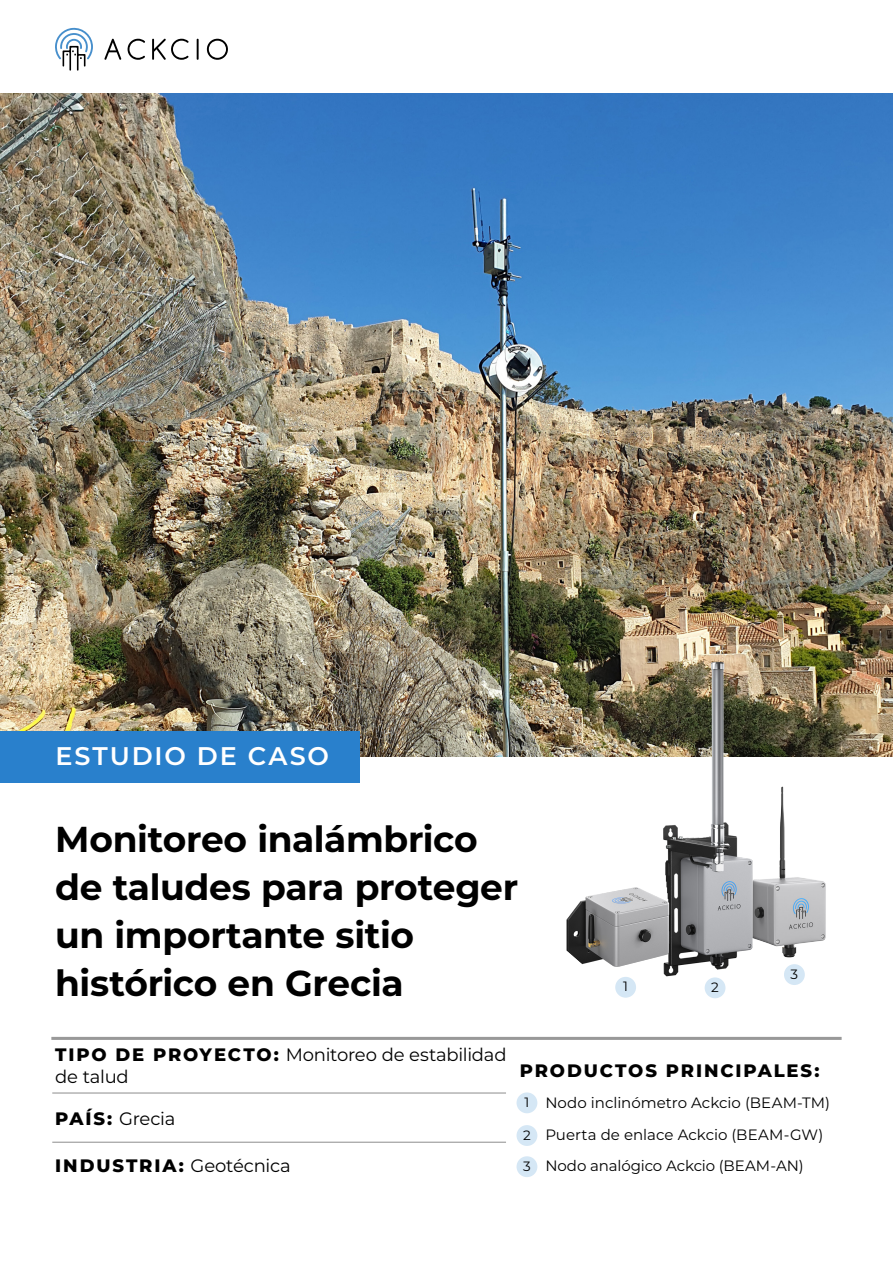
<style>
.page{position:relative;width:893px;height:1263px;background:#fff}
.page>*{position:absolute;margin:0;border:0;box-sizing:border-box;transform-origin:0 0}
.t1{font:700 36px/48px "Montserrat";letter-spacing:-.01em;color:#000}
.t2{font:600 25.5px "Montserrat";letter-spacing:.07em;color:#fff}
.t3{font:18px/21.6px "Montserrat";letter-spacing:-.015em;color:#000}
.t4{font:800 18px "Montserrat";letter-spacing:.105em;color:#000}
.t5{font:15px "Montserrat";color:#000}
.t6{font:13.5px "Montserrat";color:#000}
.s1{font-weight:800}
.s2{font-weight:400}
</style>
<div class="page">
<img style="left:1px;top:94px;width:891px;height:663px">
<div style="left:615px;top:977px;width:21px;height:21px;background:#d5e7f5;border-radius:50%"></div>
<div style="left:517px;top:1092px;width:20px;height:21px;background:#d5e7f5;border-radius:50%"></div>
<div style="left:517px;top:1125px;width:20px;height:21px;background:#d5e7f5;border-radius:50%"></div>
<div style="left:517px;top:1156px;width:20px;height:21px;background:#d5e7f5;border-radius:50%"></div>
<div style="left:705px;top:977px;width:20px;height:21px;background:#d5e7f5;border-radius:50%"></div>
<div style="left:0;top:731px;width:359px;height:51px;background:#2980cc"></div>
<img style="left:556px;top:658px;width:276px;height:329px">
<hr style="left:51px;top:1037px;width:791px;height:3px;background:#999">
<hr style="left:52px;top:1092px;width:454px;height:1px;background:#999">
<hr style="left:52px;top:1142px;width:454px;height:1px;background:#999">
<svg style="left:104px;top:39px;width:17px;height:21px"></svg>
<svg style="left:128px;top:39px;width:17px;height:21px"></svg>
<svg style="left:152px;top:39px;width:37px;height:21px"></svg>
<svg style="left:197px;top:39px;width:2px;height:21px"></svg>
<svg style="left:207px;top:39px;width:21px;height:21px"></svg>
<svg style="left:55px;top:27px;width:38px;height:44px"></svg>
<p class="t2" style="left:56px;top:737px;width:275px">ESTUDIO DE CASO</p>
<p class="t1" style="left:55px;top:813px;width:464px">Monitoreo inalámbrico de taludes para proteger</p>
<p class="t1" style="left:55px;top:909px;width:360px">un importante sitio</p>
<p class="t1" style="left:55px;top:957px;width:350px">histórico en Grecia</p>
<p class="t6" style="left:623px;top:977px;width:6px">1</p>
<p class="t6" style="left:711px;top:978px;width:9px">2</p>
<p class="t6" style="left:791px;top:965px;width:9px">3</p>
<p class="t3" style="left:55px;top:1043px;width:453px"><span class="s1">TIPO DE PROYECTO:</span> Monitoreo de estabilidad de talud</p>
<p class="t3" style="left:55px;top:1107px;width:122px"><span class="s1">PAÍS:</span> Grecia</p>
<p class="t4" style="left:55px;top:1152px;width:237px">INDUSTRIA: <span class="s2">Geotécnica</span></p>
<p class="t4" style="left:520px;top:1057px;width:301px">PRODUCTOS PRINCIPALES:</p>
<p class="t5" style="left:545px;top:1093px;width:286px">Nodo inclinómetro Ackcio (BEAM-TM)</p>
<p class="t5" style="left:545px;top:1124px;width:280px">Puerta de enlace Ackcio (BEAM-GW)</p>
<p class="t5" style="left:545px;top:1156px;width:260px">Nodo analógico Ackcio (BEAM-AN)</p>
<p class="t6" style="left:524px;top:1093px;width:6px">1</p>
<p class="t6" style="left:523px;top:1125px;width:9px">2</p>
<p class="t6" style="left:523px;top:1157px;width:9px">3</p>
</div>
